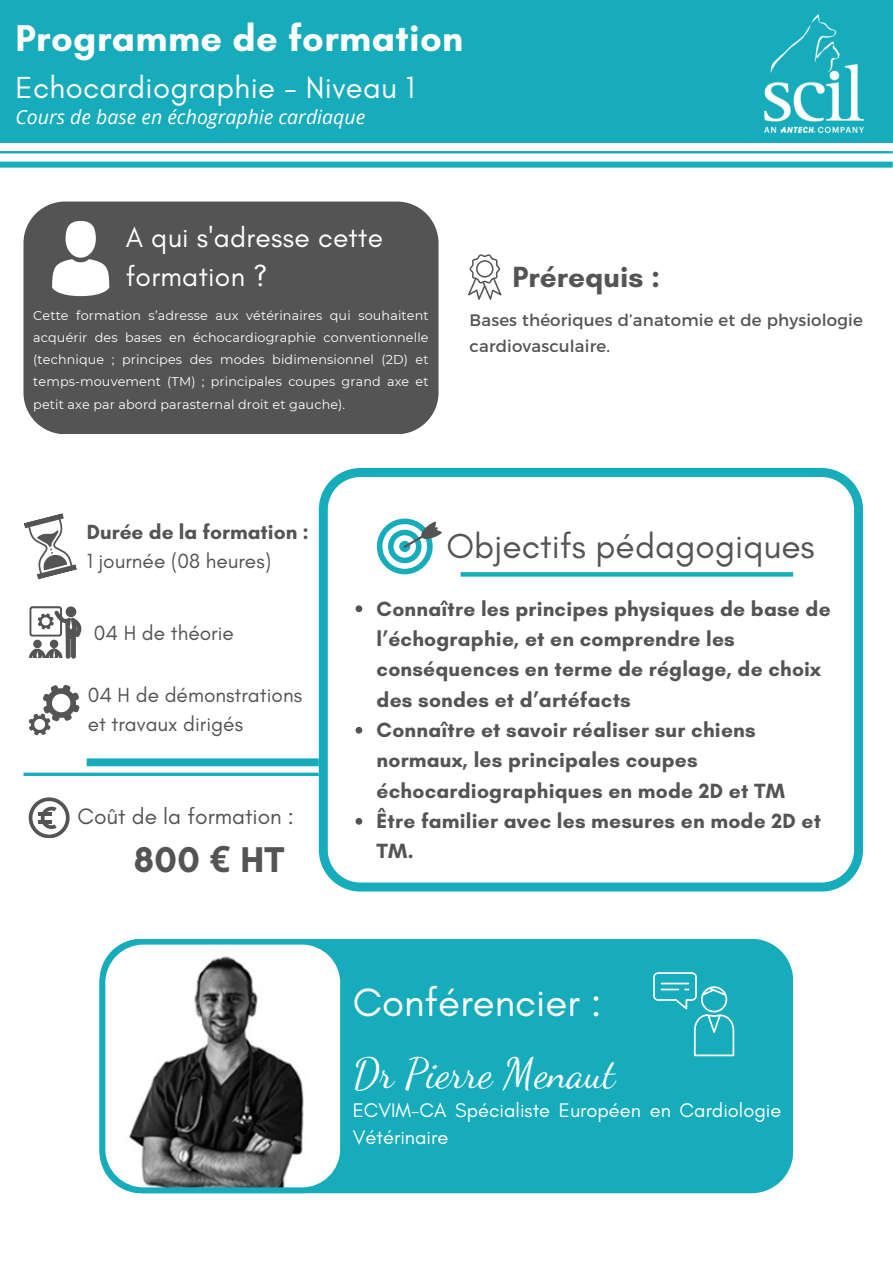
<style>
.page{position:relative;width:893px;height:1264px;background:#fff}
.page>*{position:absolute;margin:0;border:0;box-sizing:border-box;transform-origin:0 0}
.t1{font:41.25px "Dancing Script";color:#fff}
.t2{font:40.2px "Glacial Indifference";color:#fff}
.t3{font:700 37.95px "Glacial Indifference";letter-spacing:.01em;color:#fff}
.t4{font:700 36.45px "Glacial Indifference";color:#545454}
.t5{font:35.25px "Glacial Indifference";color:#545454}
.t6{font:31.05px "Glacial Indifference";letter-spacing:.01em;color:#fff}
.t7{font:700 29.7px "Glacial Indifference";color:#545454}
.t8{font:28.2px/39.5px "Glacial Indifference";letter-spacing:.01em;color:#fff}
.t9{font:22.8px "Glacial Indifference";color:#545454}
.t10{font:700 21px/30.3px "Glacial Indifference";letter-spacing:.01em;color:#545454}
.t11{font:20.85px/29.2px "Glacial Indifference";color:#545454}
.t12{font:700 20.85px "Glacial Indifference";color:#545454}
.t13{font:20.1px/27px "Glacial Indifference";color:#fff}
.t14{font:italic 19.5px "Open Sans";color:#fff}
.t15{font:16.65px/25.2px "Montserrat";letter-spacing:.01em;color:#545454}
.t16{font:12.75px/22px "Montserrat";letter-spacing:.01em;color:#fff;text-align:justify}
.s1{font-family:"Noto Sans"}
</style>
<div class="page">
<div style="left:87px;top:758px;width:725px;height:8px;background:#16acbb"></div>
<svg style="left:23px;top:772px;width:296px;height:4px"></svg>
<svg style="left:319px;top:468px;width:543px;height:423px"></svg>
<div style="left:23px;top:201px;width:415px;height:233px;background:#545454;border-radius:42px"></div>
<div style="left:66px;top:221px;width:30px;height:37px;background:#fff;border-radius:50%"></div>
<svg style="left:52px;top:259px;width:58px;height:37px;background:#e2e2e2"></svg>
<svg style="left:377px;top:518px;width:69px;height:56px"></svg>
<svg style="left:468px;top:254px;width:33px;height:46px"></svg>
<div style="left:346px;top:939px;width:447px;height:254px;background:#16acbb"></div>
<svg style="left:99px;top:939px;width:247px;height:254px"></svg>
<svg style="left:29px;top:797px;width:40px;height:40px"></svg>
<svg style="left:39px;top:819px;width:13px;height:4px"></svg>
<hr style="left:39px;top:812px;width:13px;height:4px;background:#545454">
<svg style="left:653px;top:972px;width:81px;height:84px;background:#31b5c3"></svg>
<svg style="left:24px;top:513px;width:53px;height:66px"></svg>
<svg style="left:29px;top:606px;width:53px;height:53px"></svg>
<svg style="left:29px;top:684px;width:50px;height:51px"></svg>
<svg style="left:355px;top:605px;width:7px;height:7px"></svg>
<svg style="left:355px;top:726px;width:7px;height:7px"></svg>
<svg style="left:355px;top:818px;width:7px;height:6px"></svg>
<div style="left:0;top:0;width:892px;height:143px;background:#16acbb"></div>
<div style="left:0;top:162px;width:892px;height:6px;background:#16acbb"></div>
<hr style="left:0;top:151px;width:892px;height:2px;background:#16acbb">
<img style="left:764px;top:14px;width:99px;height:118px">
<svg style="left:460px;top:572px;width:333px;height:4px"></svg>
<p class="t3" style="left:16px;top:15px;width:449px">Programme de formation</p>
<p class="t6" style="left:16px;top:68px;width:401px">Echocardiographie - Niveau 1</p>
<p class="t14" style="left:16px;top:103px;width:351px">Cours de base en échographie cardiaque</p>
<p class="t8" style="left:126px;top:217px;width:259px">A qui s'adresse cette formation ?</p>
<p class="t16" style="left:33px;top:305px;width:397px">Cette formation s’adresse aux vétérinaires qui souhaitent acquérir des bases en échocardiographie conventionnelle (technique ; principes des modes bidimensionnel (2D) et temps-mouvement (TM) ; principales coupes grand axe et petit axe par abord parasternal droit et gauche).</p>
<p class="t7" style="left:512px;top:258px;width:149px">Prérequis :</p>
<p class="t15" style="left:469px;top:307px;width:395px">Bases théoriques d’anatomie et de physiologie cardiovasculaire.</p>
<p class="t12" style="left:87px;top:519px;width:224px">Durée de la formation :</p>
<p class="t11" style="left:87px;top:546px;width:186px">1 journée (08 heures)</p>
<p class="t11" style="left:94px;top:617px;width:142px">04 H de théorie</p>
<p class="t11" style="left:88px;top:680px;width:216px">04 H de démonstrations et travaux dirigés</p>
<p class="t9" style="left:78px;top:802px;width:218px">Coût de la formation :</p>
<p class="t4" style="left:134px;top:837px;width:152px">800 <span class="s1">€</span> HT</p>
<p class="t5" style="left:446px;top:524px;width:370px">Objectifs pédagogiques</p>
<p class="t10" style="left:376px;top:593px;width:455px">Connaître les principes physiques de base de l’échographie, et en comprendre les conséquences en terme de réglage, de choix des sondes et d’artéfacts</p>
<p class="t10" style="left:376px;top:714px;width:410px">Connaître et savoir réaliser sur chiens normaux, les principales coupes échocardiographiques en mode 2D et TM</p>
<p class="t10" style="left:376px;top:805px;width:446px">Être familier avec les mesures en mode 2D et<br>TM.</p>
<p class="t2" style="left:352px;top:977px;width:250px">Conférencier :</p>
<p class="t1" style="left:352px;top:1049px;width:264px">Dr Pierre Menaut</p>
<p class="t13" style="left:352px;top:1096px;width:430px">ECVIM-CA Spécialiste Européen en Cardiologie<br>Vétérinaire</p>
</div>
